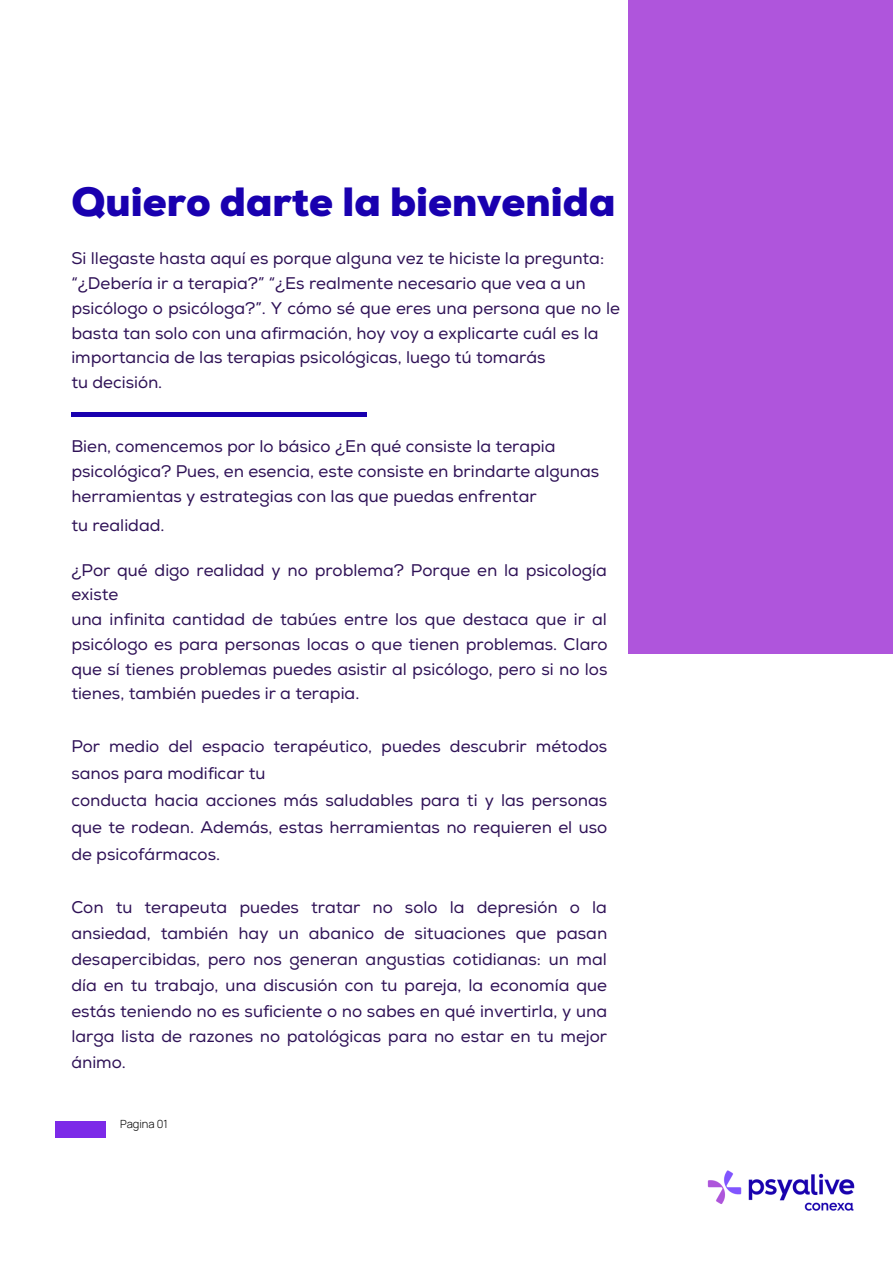
<style>
.page{position:relative;width:893px;height:1264px;background:#fff}
.page>*{position:absolute;margin:0;border:0;box-sizing:border-box;transform-origin:0 0}
.t1{font:900 40.8px "Nexa";color:#1900af}
.t2{font:16.8px/24.8px "Nexa";color:#2e1156}
.t3{font:300 11.25px "Manrope";color:#000}
.s1{color:#fff}
</style>
<div class="page">
<hr style="left:71px;top:412px;width:295px;height:4px;background:#1900af">
<div style="left:55px;top:1121px;width:51px;height:17px;background:#7c2ae8"></div>
<div style="left:628px;top:0;width:264px;height:653px;background:#af55dc"></div>
<img style="left:707px;top:1170px;width:148px;height:41px">
<h1 class="t1" style="left:71px;top:178px;width:545px">Quiero darte la bienvenida</h1>
<p class="t2" style="left:71px;top:247px;width:550px">Si llegaste hasta aquí es porque alguna vez te hiciste la pregunta: “¿Debería ir a terapia?” “¿Es realmente necesario que vea a un psicólogo o psicóloga?”. Y cómo sé que eres una persona que no le basta tan solo con una afirmación, hoy voy a explicarte cuál es la importancia de las terapias psicológicas, luego tú tomarás<br>tu decisión.</p>
<p class="t2" style="left:71px;top:434px;width:529px">Bien, comencemos por lo básico ¿En qué consiste la terapia psicológica? Pues, en esencia, este consiste en brindarte algunas herramientas y estrategias con las que puedas enfrentar</p>
<p class="t2" style="left:71px;top:513px;width:175px">tu realidad.<span class="s1">C/OURSE</span></p>
<p class="t2" style="left:71px;top:558px;width:538px">¿Por qué digo realidad y no problema? Porque en la psicología existe<br>una infinita cantidad de tabúes entre los que destaca que ir al psicólogo es para personas locas o que tienen problemas. Claro que sí tienes problemas puedes asistir al psicólogo, pero si no los tienes, también puedes ir a terapia.</p>
<p class="t2" style="left:71px;top:733px;width:537px;line-height:27px">Por medio del espacio terapéutico, puedes descubrir métodos sanos para modificar tu<br>conducta hacia acciones más saludables para ti y las personas que te rodean. Además, estas herramientas no requieren el uso de psicofármacos.</p>
<p class="t2" style="left:71px;top:895px;width:537px;line-height:25.8px;text-align:justify">Con tu terapeuta puedes tratar no solo la depresión o la ansiedad, también hay un abanico de situaciones que pasan desapercibidas, pero nos generan angustias cotidianas: un mal día en tu trabajo, una discusión con tu pareja, la economía que estás teniendo no es suficiente o no sabes en qué invertirla, y una larga lista de razones no patológicas para no estar en tu mejor ánimo.</p>
<p class="t3" style="left:120px;top:1116px;width:49px">Pagina 01</p>
</div>
